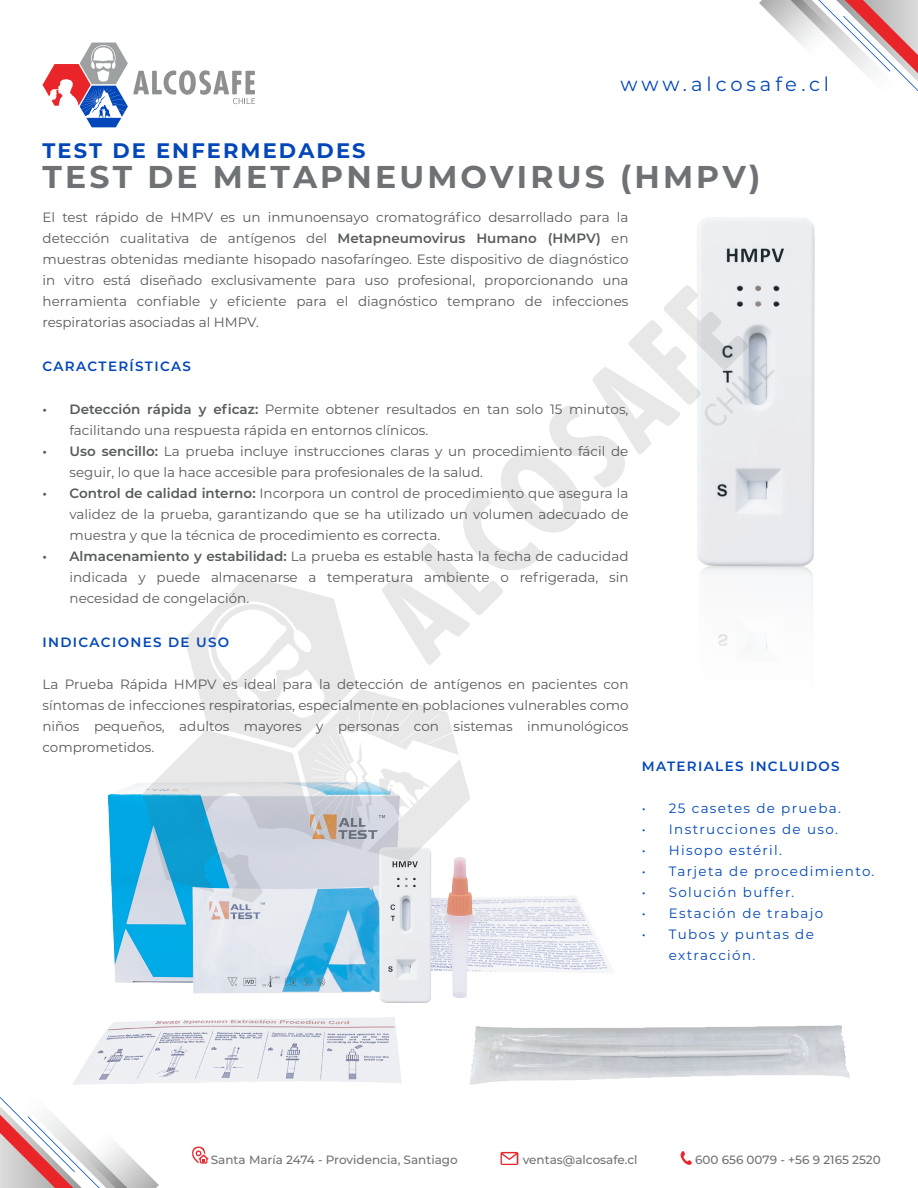
<style>
.page{position:relative;width:918px;height:1188px;background:#fff}
.page>*{position:absolute;margin:0;border:0;box-sizing:border-box;transform-origin:0 0}
.t1{font:700 31.5px "Montserrat";letter-spacing:.1em;color:#6f7275}
.t2{font:700 21px "Montserrat";letter-spacing:.1em;color:#0247ba}
.t3{font:19.5px "Montserrat";letter-spacing:.195em;color:#0247ba}
.t4{font:13.5px/21px "Montserrat";color:#585b5b;text-align:justify}
.t5{font:13.5px/21px "Montserrat";letter-spacing:.1em;color:#0247ba}
.t6{font:600 13.5px "Montserrat";letter-spacing:.1em;color:#0247ba}
.t7{font:500 12px "Montserrat";color:#6f7275}
.s1{font-weight:600}
</style>
<div class="page">
<img style="left:79px;top:1017px;width:322px;height:66px">
<img style="left:470px;top:1026px;width:379px;height:58px">
<img style="left:697px;top:217px;width:118px;height:381px">
<img style="left:109px;top:783px;width:499px;height:220px">
<svg style="left:143px;top:285px;width:632px;height:618px"></svg>
<svg style="left:43px;top:43px;width:212px;height:84px"></svg>
<svg style="left:501px;top:1152px;width:17px;height:13px"></svg>
<svg style="left:192px;top:1147px;width:17px;height:17px"></svg>
<svg style="left:680px;top:1151px;width:12px;height:14px"></svg>
<svg style="left:0;top:1074px;width:159px;height:114px"></svg>
<svg style="left:759px;top:0;width:159px;height:91px"></svg>
<h2 class="t2" style="left:43px;top:136px;width:325px">TEST DE ENFERMEDADES</h2>
<h3 class="t3" style="left:621px;top:70px;width:210px">www.alcosafe.cl</h3>
<h1 class="t1" style="left:43px;top:154px;width:719px">TEST DE METAPNEUMOVIRUS (HMPV)</h1>
<p class="t4" style="left:43px;top:206px;width:588px">El test rápido de HMPV es un inmunoensayo cromatográfico desarrollado para la detección cualitativa de antígenos del <span class="s1">Metapneumovirus Humano (HMPV)</span> en muestras obtenidas mediante hisopado nasofaríngeo. Este dispositivo de diagnóstico in vitro está diseñado exclusivamente para uso profesional, proporcionando una herramienta confiable y eficiente para el diagnóstico temprano de infecciones respiratorias asociadas al HMPV.</p>
<p class="t6" style="left:43px;top:356px;width:150px">CARACTERÍSTICAS</p>
<p class="t4" style="left:70px;top:398px;width:560px;text-indent:-27px"><span class="s1">• Detección rápida y eficaz:</span> Permite obtener resultados en tan solo 15 minutos, facilitando una respuesta rápida en entornos clínicos.</p>
<p class="t4" style="left:70px;top:440px;width:560px;text-indent:-27px"><span class="s1">• Uso sencillo:</span> La prueba incluye instrucciones claras y un procedimiento fácil de seguir, lo que la hace accesible para profesionales de la salud.</p>
<p class="t4" style="left:70px;top:482px;width:560px;text-indent:-27px"><span class="s1">• Control de calidad interno:</span> Incorpora un control de procedimiento que asegura la validez de la prueba, garantizando que se ha utilizado un volumen adecuado de muestra y que la técnica de procedimiento es correcta.</p>
<p class="t4" style="left:70px;top:545px;width:561px;text-indent:-27px"><span class="s1">• Almacenamiento y estabilidad:</span> La prueba es estable hasta la fecha de caducidad indicada y puede almacenarse a temperatura ambiente o refrigerada, sin necesidad de congelación.</p>
<p class="t6" style="left:43px;top:632px;width:188px">INDICACIONES DE USO</p>
<p class="t4" style="left:43px;top:673px;width:588px">La Prueba Rápida HMPV es ideal para la detección de antígenos en pacientes con síntomas de infecciones respiratorias, especialmente en poblaciones vulnerables como niños pequeños, adultos mayores y personas con sistemas inmunológicos comprometidos.</p>
<p class="t6" style="left:642px;top:756px;width:199px">MATERIALES INCLUIDOS</p>
<p class="t5" style="left:642px;top:797px;width:201px">• 25 casetes de prueba.</p>
<p class="t5" style="left:642px;top:818px;width:198px">• Instrucciones de uso.</p>
<p class="t5" style="left:642px;top:839px;width:142px">• Hisopo estéril.</p>
<p class="t5" style="left:642px;top:860px;width:234px">• Tarjeta de procedimiento.</p>
<p class="t5" style="left:642px;top:881px;width:154px">• Solución buffer.</p>
<p class="t5" style="left:642px;top:902px;width:183px">• Estación de trabajo</p>
<p class="t5" style="left:669px;top:923px;width:147px;text-indent:-27px">• Tubos y puntas de extracción.</p>
<p class="t7" style="left:211px;top:1151px;width:248px">Santa María 2474 - Providencia, Santiago</p>
<p class="t7" style="left:523px;top:1151px;width:116px">ventas@alcosafe.cl</p>
<p class="t7" style="left:695px;top:1151px;width:187px">600 656 0079 - +56 9 2165 2520</p>
</div>
